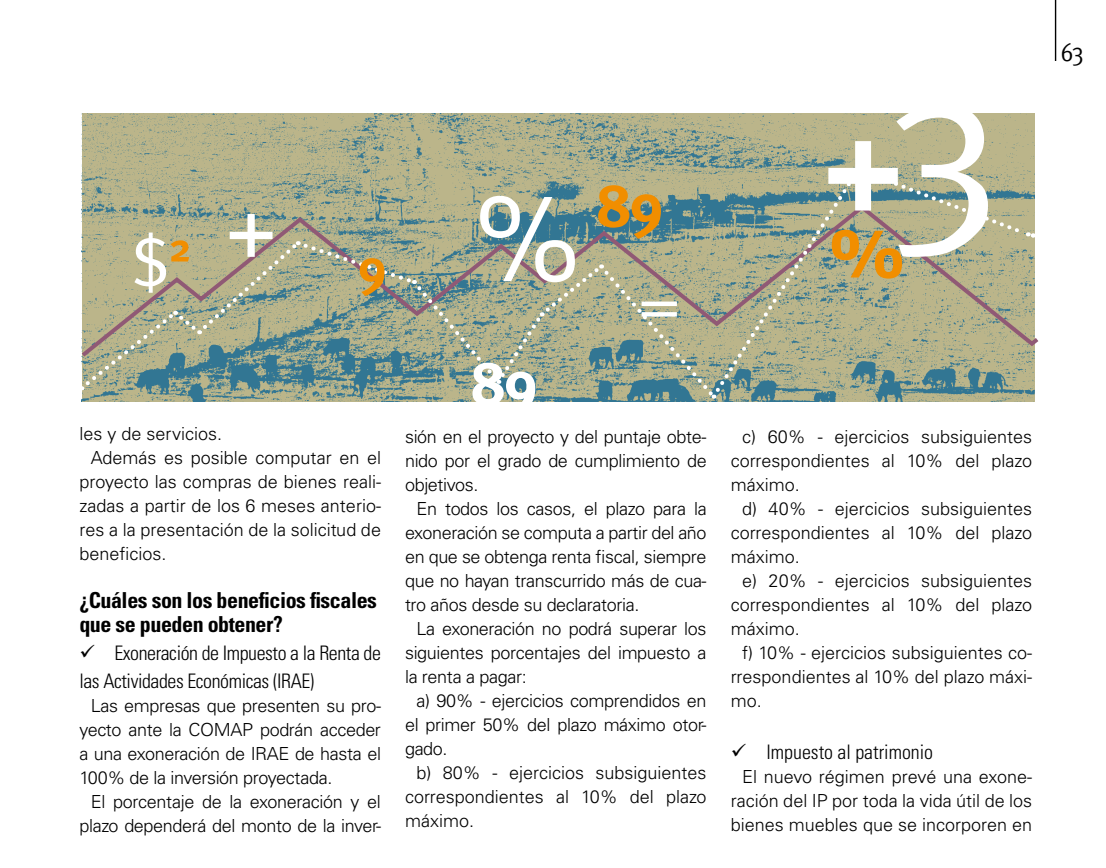
<style>
.page{position:relative;width:1106px;height:868px;background:#fff}
.page>*{position:absolute;margin:0;border:0;box-sizing:border-box;transform-origin:0 0}
.t1{font:67.6px "Meta";color:#fff}
.t2{font:26px "Meta Cond";color:#000}
.t3{font:700 condensed 22px/24px "Univers";letter-spacing:-.02em;color:#000}
.t4{font:300 condensed 20px/28px "Univers";letter-spacing:-.02em;color:#000}
.t5{font:300 condensed 20px "Univers";color:#000}
.t6{font:300 18px/24px "Univers";color:#000;text-align:justify}
.t7{font:300 18px/24px "Univers";letter-spacing:-.02em;color:#000;text-align:right}
</style>
<div class="page">
<hr style="left:1054px;top:0;width:2px;height:61px;background:#000">
<svg style="left:81px;top:113px;width:953px;height:289px;background:#a4aa8e"></svg>
<h2 class="t2" style="left:1060px;top:37px;width:11px">63</h2>
<h1 class="t1" style="left:636px;top:267px;width:47px">=</h1>
<p class="t6" style="left:79px;top:421px;width:144px">les y de servicios.</p>
<p class="t6" style="left:91px;top:445px;width:292px">Además es posible computar en el</p>
<p class="t6" style="left:79px;top:469px;width:303px">proyecto las compras de bienes reali-</p>
<p class="t6" style="left:79px;top:493px;width:303px">zadas a partir de los 6 meses anterio-</p>
<p class="t6" style="left:79px;top:517px;width:303px">res a la presentación de la solicitud de</p>
<p class="t6" style="left:79px;top:541px;width:89px">beneficios.</p>
<p class="t3" style="left:79px;top:588px;width:299px">¿Cuáles son los beneficios fiscales que se pueden obtener?</p>
<p class="t4" style="left:79px;top:639px;width:303px">✓ Exoneración de Impuesto a la Renta de las Actividades Económicas (IRAE)</p>
<p class="t6" style="left:79px;top:693px;width:303px;text-indent:11px">Las empresas que presenten su pro&shy;yecto ante la COMAP podrán acceder a una exoneración de IRAE de hasta el 100% de la inversión proyectada.</p>
<p class="t7" style="left:79px;top:789px;width:303px">El porcentaje de la exoneración y el plazo dependerá del monto de la inver-</p>
<p class="t6" style="left:405px;top:424px;width:303px">sión en el proyecto y del puntaje obte&shy;nido por el grado de cumplimiento de objetivos.</p>
<p class="t6" style="left:405px;top:496px;width:303px;text-indent:11px">En todos los casos, el plazo para la exoneración se computa a partir del año en que se obtenga renta fiscal, siempre que no hayan transcurrido más de cua&shy;tro años desde su declaratoria.</p>
<p class="t6" style="left:405px;top:616px;width:303px;text-indent:11px">La exoneración no podrá superar los siguientes porcentajes del impuesto a la renta a pagar:</p>
<p class="t6" style="left:405px;top:688px;width:303px;text-indent:11px">a) 90% - ejercicios comprendidos en el primer 50% del plazo máximo otor&shy;gado.</p>
<p class="t6" style="left:405px;top:760px;width:303px;text-indent:11px">b) 80% - ejercicios subsiguientes correspondientes al 10% del plazo máximo.</p>
<p class="t6" style="left:730px;top:424px;width:303px;text-indent:11px">c) 60% - ejercicios subsiguientes correspondientes al 10% del plazo máximo.</p>
<p class="t6" style="left:730px;top:496px;width:303px;text-indent:11px">d) 40% - ejercicios subsiguientes correspondientes al 10% del plazo máximo.</p>
<p class="t6" style="left:730px;top:568px;width:303px;text-indent:11px">e) 20% - ejercicios subsiguientes correspondientes al 10% del plazo máximo.</p>
<p class="t6" style="left:730px;top:640px;width:303px;text-indent:11px">f) 10% - ejercicios subsiguientes co&shy;rrespondientes al 10% del plazo máxi&shy;mo.</p>
<p class="t5" style="left:730px;top:739px;width:204px">✓ Impuesto al patrimonio</p>
<p class="t6" style="left:730px;top:764px;width:303px;text-indent:11px">El nuevo régimen prevé una exone&shy;ración del IP por toda la vida útil de los bienes muebles que se incorporen en</p>
</div>
